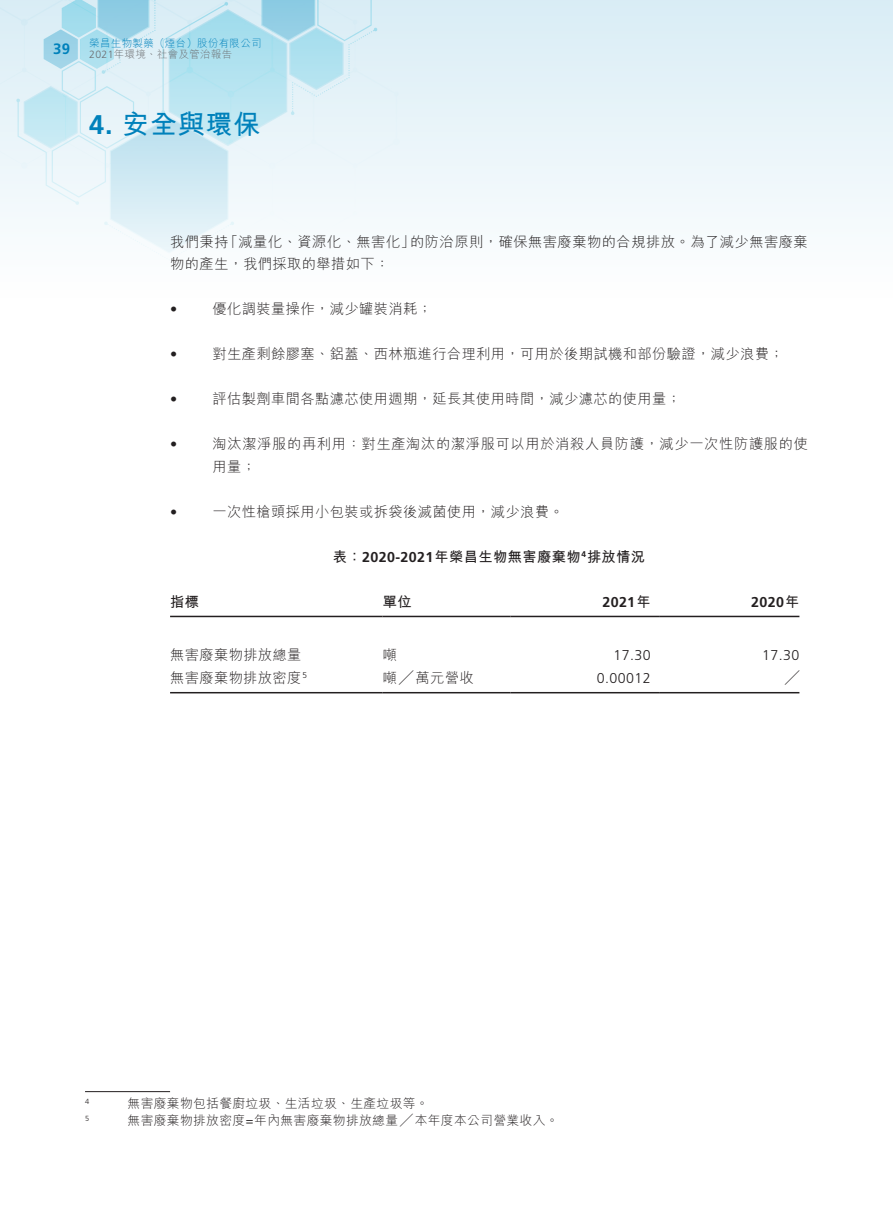
<style>
.page{position:relative;width:893px;height:1212px;background:#fff}
.page>*{position:absolute;margin:0;border:0;box-sizing:border-box;transform-origin:0 0}
.t1{font:700 27px "M Hei HK";letter-spacing:.03em;color:#0081bb}
.t2{font:700 15px "Frutiger LT Std";color:#0081bb}
.t3{font:300 14.25px/22.5px "M Hei HK";letter-spacing:.03em;color:#231f20}
.t4{font:700 14.25px "M Hei HK";letter-spacing:.03em;color:#231f20}
.t5{font:300 14.25px "Frutiger LT Std";letter-spacing:.03em;color:#231f20}
.t6{font:700 14.25px "Frutiger LT Std";letter-spacing:.03em;color:#231f20}
.t7{font:300 12.75px "M Hei HK";letter-spacing:.03em;color:#231f20}
.t8{font:300 10.5px "M Hei HK";letter-spacing:.03em;color:#0081bb}
.t9{font:300 10.5px "M Hei HK";letter-spacing:.03em;color:#6c6d70}
.t10{font:700 8.25px "Frutiger LT Std";color:#231f20}
.t11{font:300 8.25px "Frutiger LT Std";color:#231f20}
.t12{font:300 7.5px "Frutiger LT Std";color:#231f20}
.s1{font-family:"Frutiger LT Std"}
.s2{font-family:"M Hei HK"}
</style>
<div class="page">
<div style="left:0;top:0;width:893px;height:301px;background:linear-gradient(to bottom,#d9edf5,#fff)"></div>
<img style="left:0;top:0;width:458px;height:301px">
<hr style="left:170px;top:616px;width:213px;height:1px;background:#231f20">
<hr style="left:383px;top:616px;width:127px;height:1px;background:#231f20">
<hr style="left:510px;top:616px;width:149px;height:1px;background:#231f20">
<hr style="left:659px;top:616px;width:140px;height:1px;background:#231f20">
<hr style="left:170px;top:692px;width:213px;height:1px;background:#231f20">
<hr style="left:383px;top:692px;width:127px;height:1px;background:#231f20">
<hr style="left:510px;top:692px;width:149px;height:1px;background:#231f20">
<hr style="left:659px;top:692px;width:140px;height:1px;background:#231f20">
<hr style="left:85px;top:1091px;width:85px;height:1px;background:#231f20">
<p class="t8" style="left:89px;top:38px;width:174px">榮昌生物製藥（煙台）股份有限公司</p>
<p class="t2" style="left:53px;top:40px;width:19px">39</p>
<p class="t9" style="left:89px;top:49px;width:144px"><span class="s1">2021</span>年環境、社會及管治報告</p>
<h1 class="t1" style="left:89px;top:104px;width:173px"><span class="s1">4.</span> 安全與環保</h1>
<p class="t3" style="left:410px;top:230px;width:399px">的防治原則，確保無害廢棄物的合規排放。為了減少無害廢棄</p>
<p class="t3" style="left:224px;top:230px;width:193px">「減量化、資源化、無害化」</p>
<p class="t3" style="left:170px;top:230px;width:221px">我們秉持<br>物的產生，我們採取的舉措如下：</p>
<p class="t3" style="left:213px;top:297px;width:221px">優化調裝量操作，減少罐裝消耗;</p>
<p class="t5" style="left:170px;top:301px;width:9px">•</p>
<p class="t5" style="left:170px;top:346px;width:9px">•</p>
<p class="t3" style="left:213px;top:342px;width:572px">對生產剩餘膠塞、鋁蓋、西林瓶進行合理利用，可用於後期試機和部份驗證，減少浪費;</p>
<p class="t5" style="left:170px;top:391px;width:9px">•</p>
<p class="t3" style="left:213px;top:387px;width:470px">評估製劑車間各點濾芯使用週期，延長其使用時間，減少濾芯的使用量;</p>
<p class="t5" style="left:170px;top:436px;width:9px">•</p>
<p class="t3" style="left:213px;top:432px;width:597px">淘汰潔淨服的再利用：對生產淘汰的潔淨服可以用於消殺人員防護，減少一次性防護服的使</p>
<p class="t5" style="left:170px;top:504px;width:9px">•</p>
<p class="t3" style="left:213px;top:455px;width:45px">用量;</p>
<p class="t3" style="left:213px;top:500px;width:353px">一次性槍頭採用小包裝或拆袋後滅菌使用，減少浪費。</p>
<p class="t4" style="left:333px;top:546px;width:314px">表：<span class="s1">2020-2021</span>年榮昌生物無害廢棄物排放情況</p>
<p class="t10" style="left:581px;top:549px;width:6px">4</p>
<p class="t4" style="left:170px;top:591px;width:30px">指標</p>
<p class="t4" style="left:383px;top:591px;width:30px">單位</p>
<p class="t6" style="left:602px;top:593px;width:50px">2021<span class="s2">年</span></p>
<p class="t6" style="left:751px;top:593px;width:50px">2020<span class="s2">年</span></p>
<p class="t3" style="left:170px;top:644px;width:133px">無害廢棄物排放總量</p>
<p class="t3" style="left:383px;top:644px;width:16px">噸</p>
<p class="t5" style="left:613px;top:647px;width:39px">17.30</p>
<p class="t5" style="left:762px;top:647px;width:39px">17.30</p>
<p class="t3" style="left:170px;top:666px;width:133px">無害廢棄物排放密度</p>
<p class="t11" style="left:302px;top:671px;width:6px">5</p>
<p class="t3" style="left:383px;top:666px;width:93px">噸 ╱萬元營收</p>
<p class="t5" style="left:597px;top:670px;width:55px">0.00012</p>
<p class="t3" style="left:785px;top:666px;width:16px">╱</p>
<p class="t12" style="left:85px;top:1097px;width:6px">4</p>
<p class="t12" style="left:85px;top:1114px;width:6px">5</p>
<p class="t7" style="left:128px;top:1097px;width:303px">無害廢棄物包括餐廚垃圾、生活垃圾、生產垃圾等。</p>
<p class="t7" style="left:128px;top:1114px;width:432px">無害廢棄物排放密度<span class="s1">=</span>年內無害廢棄物排放總量╱本年度本公司營業收入。</p>
</div>
